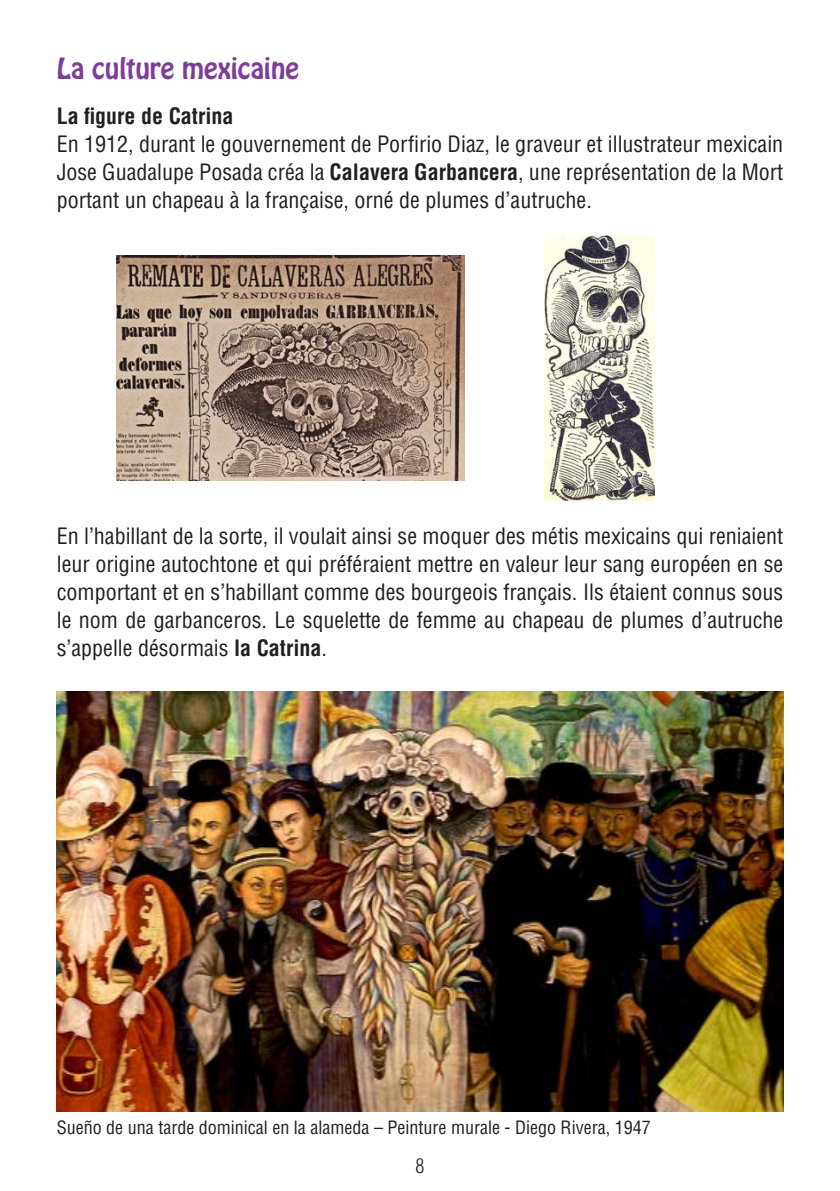
<style>
.page{position:relative;width:840px;height:1191px;background:#fff}
.page>*{position:absolute;margin:0;border:0;box-sizing:border-box;transform-origin:0 0}
.t1{font:25.8px "Hobo Std";color:#7e3e98}
.t2{font:condensed 22px/28px "Helvetica LT Std";color:#231f20;text-align:justify}
.t3{font:700 condensed 22px "Helvetica LT Std";color:#231f20}
.t4{font:300 condensed 20px "Helvetica LT Std";color:#231f20}
.t5{font:condensed 18px "Helvetica LT Std";color:#231f20}
.s1{font-weight:700}
</style>
<div class="page">
<img style="left:116px;top:256px;width:348px;height:224px">
<img style="left:544px;top:236px;width:110px;height:264px">
<img style="left:57px;top:692px;width:725px;height:419px">
<p class="t1" style="left:57px;top:50px;width:244px">La culture mexicaine</p>
<p class="t3" style="left:57px;top:102px;width:178px">La figure de Catrina</p>
<p class="t2" style="left:57px;top:129px;width:727px">En 1912, durant le gouvernement de Porfirio Diaz, le graveur et illustrateur mexicain Jose Guadalupe Posada créa la <span class="s1">Calavera Garbancera</span>, une représentation de la Mort portant un chapeau à la française, orné de plumes d’autruche.</p>
<p class="t2" style="left:57px;top:522px;width:727px">En l’habillant de la sorte, il voulait ainsi se moquer des métis mexicains qui reniaient leur origine autochtone et qui préféraient mettre en valeur leur sang européen en se comportant et en s’habillant comme des bourgeois français. Ils étaient connus sous le nom de garbanceros. Le squelette de femme au chapeau de plumes d’autruche s’appelle désormais <span class="s1">la Catrina</span>.</p>
<p class="t5" style="left:57px;top:1116px;width:595px">Sueño de una tarde dominical en la alameda – Peinture murale - Diego Rivera, 1947</p>
<p class="t4" style="left:415px;top:1152px;width:10px">8</p>
</div>
